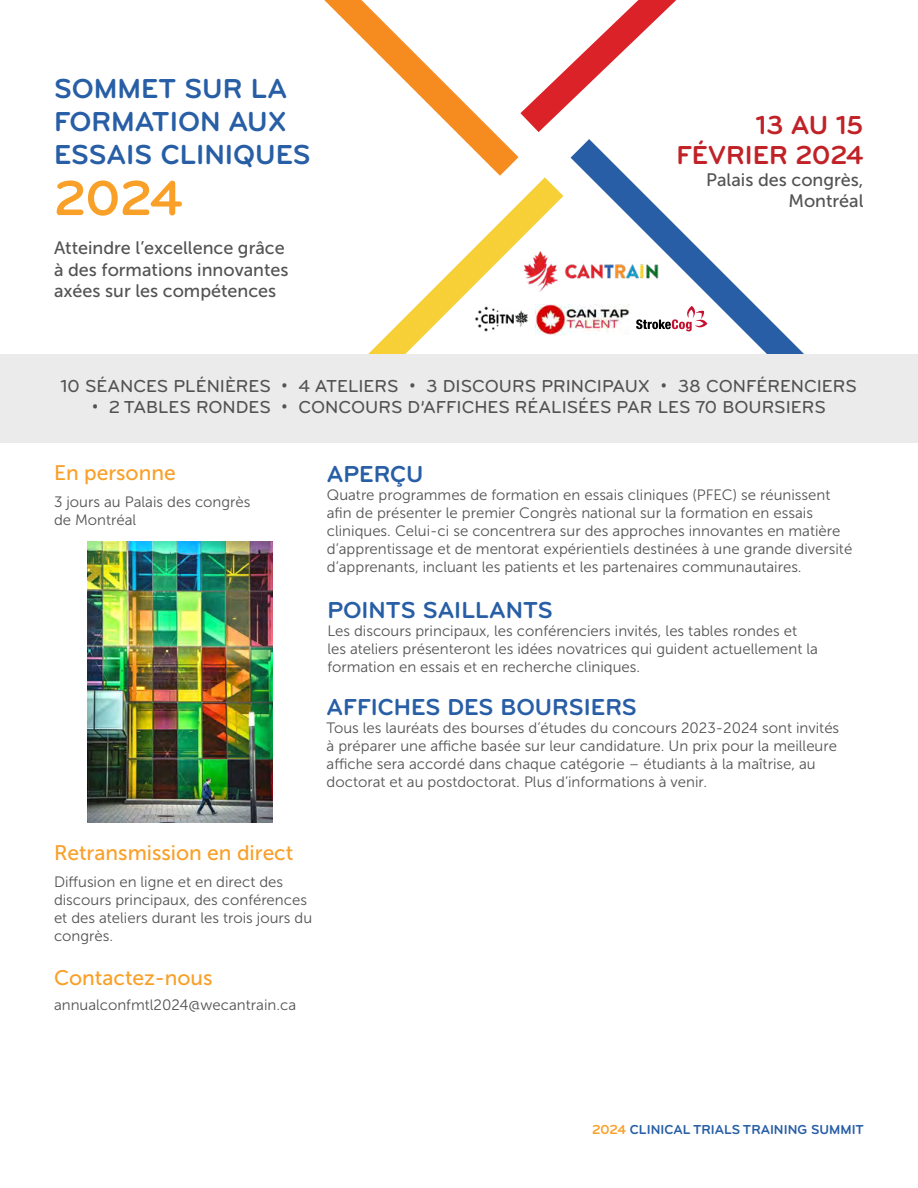
<style>
.page{position:relative;width:918px;height:1188px;background:#fff}
.page>*{position:absolute;margin:0;border:0;box-sizing:border-box;transform-origin:0 0}
.t1{font:700 51px "Bryant Pro";color:#f9a029}
.t2{font:700 28.5px/33px "Bryant Pro";color:#275ea5}
.t3{font:700 27px/30px "Bryant Pro";color:#c02227;text-align:right}
.t4{font:700 24px "Bryant Pro";color:#275ea5}
.t5{font:21px "Museo Sans 500";color:#f9a029}
.t6{font:18px "Bryant Pro Medium Alternate";color:#525252}
.t7{font:18px/21.6px "Museo Sans 500";color:#525352;text-align:right}
.t8{font:15px/18px "Museo Sans 300";color:#525352}
.t9{font:700 13.5px "Bryant Pro";color:#275ea5}
.s1{font-family:"Open Sans"}
.s2{color:#f9a029}
</style>
<div class="page">
<svg style="left:324px;top:0;width:168px;height:150px"></svg>
<svg style="left:591px;top:160px;width:213px;height:194px"></svg>
<svg style="left:492px;top:0;width:185px;height:160px"></svg>
<svg style="left:368px;top:150px;width:223px;height:204px"></svg>
<div style="left:0;top:354px;width:918px;height:89px;background:#ebebeb"></div>
<img style="left:514px;top:249px;width:148px;height:45px">
<img style="left:471px;top:303px;width:60px;height:31px">
<img style="left:535px;top:305px;width:95px;height:30px">
<svg style="left:636px;top:306px;width:71px;height:25px"></svg>
<img style="left:87px;top:542px;width:186px;height:281px">
<p class="t2" style="left:54px;top:72px;width:258px">SOMMET SUR LA<br>FORMATION AUX<br>ESSAIS CLINIQUES</p>
<p class="t1" style="left:54px;top:166px;width:130px">2024</p>
<p class="t7" style="left:54px;top:237px;width:236px;text-align:left">Atteindre l’excellence grâce à des formations innovantes axées sur les compétences</p>
<p class="t3" style="left:677px;top:110px;width:189px">13 AU 15<br>FÉVRIER 2024</p>
<p class="t7" style="left:706px;top:169px;width:159px">Palais des congrès,<br>Montréal</p>
<p class="t6" style="left:61px;top:375px;width:798px">10 SÉANCES PLÉNIÈRES <span class="s1">•</span> 4 ATELIERS <span class="s1">•</span> 3 DISCOURS PRINCIPAUX <span class="s1">•</span> 38 CONFÉRENCIERS</p>
<p class="t6" style="left:92px;top:396px;width:736px"><span class="s1">•</span> 2 TABLES RONDES <span class="s1">•</span> CONCOURS D’AFFICHES RÉALISÉES PAR LES 70 BOURSIERS</p>
<p class="t5" style="left:54px;top:461px;width:123px">En personne</p>
<p class="t8" style="left:54px;top:493px;width:198px">3 jours au Palais des congrès de Montréal</p>
<p class="t4" style="left:327px;top:460px;width:98px">APERÇU</p>
<p class="t8" style="left:327px;top:486px;width:527px">Quatre programmes de formation en essais cliniques (PFEC) se réunissent afin de présenter le premier Congrès national sur la formation en essais cliniques. Celui-ci se concentrera sur des approches innovantes en matière d’apprentissage et de mentorat expérientiels destinées à une grande diversité d’apprenants, incluant les patients et les partenaires communautaires.</p>
<p class="t4" style="left:327px;top:595px;width:227px">POINTS SAILLANTS</p>
<p class="t8" style="left:327px;top:621px;width:492px">Les discours principaux, les conférenciers invités, les tables rondes et les ateliers présenteront les idées novatrices qui guident actuellement la formation en essais et en recherche cliniques.</p>
<p class="t4" style="left:327px;top:692px;width:312px">AFFICHES DES BOURSIERS</p>
<p class="t8" style="left:327px;top:719px;width:514px">Tous les lauréats des bourses d’études du concours 2023-2024 sont invités à préparer une affiche basée sur leur candidature. Un prix pour la meilleure affiche sera accordé dans chaque catégorie – étudiants à la maîtrise, au doctorat et au postdoctorat. Plus d’informations à venir.</p>
<p class="t5" style="left:54px;top:842px;width:241px">Retransmission en direct</p>
<p class="t8" style="left:54px;top:873px;width:260px">Diffusion en ligne et en direct des discours principaux, des conférences et des ateliers durant les trois jours du congrès.</p>
<p class="t5" style="left:54px;top:966px;width:160px">Contactez-nous</p>
<p class="t8" style="left:54px;top:996px;width:244px">annualconfmtl2024@wecantrain.ca</p>
<p class="t9" style="left:592px;top:1121px;width:273px"><span class="s2">2024</span> CLINICAL TRIALS TRAINING SUMMIT</p>
</div>
